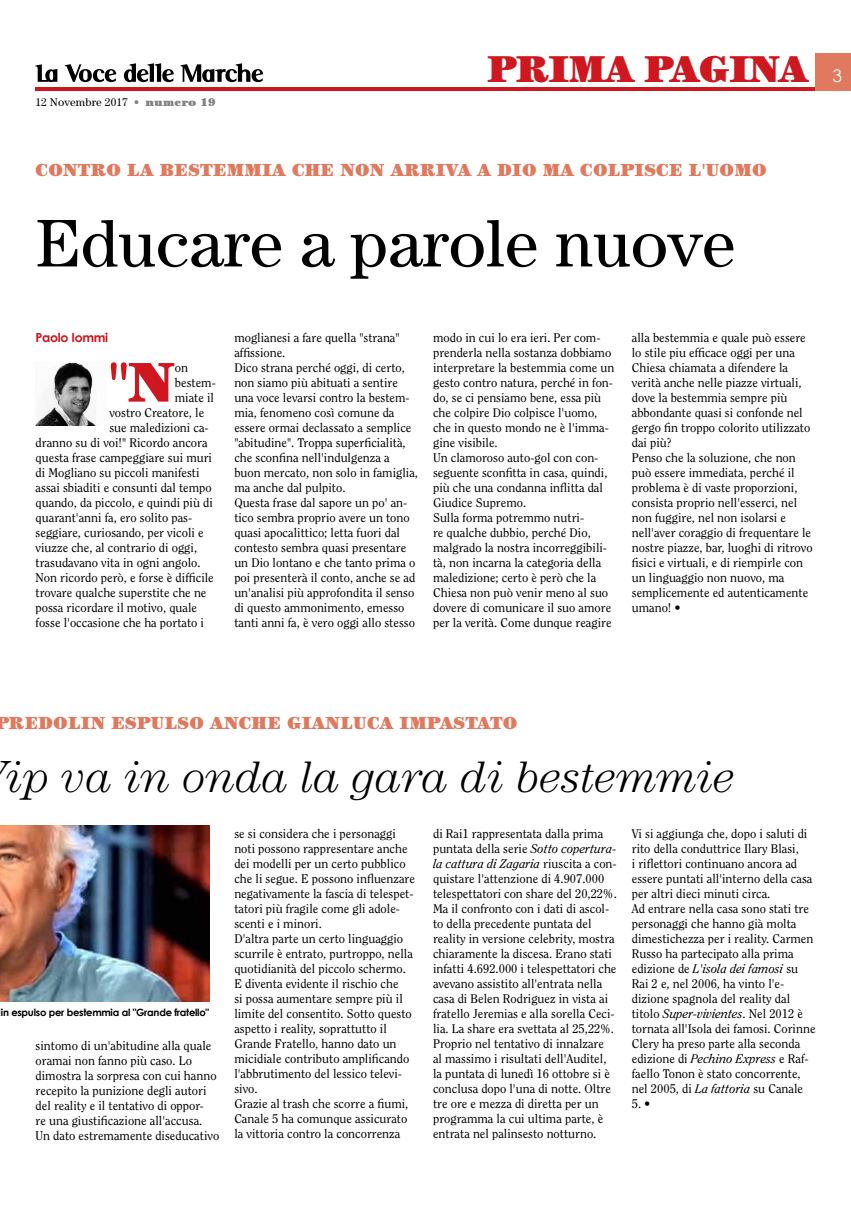
<style>
.page{position:relative;width:851px;height:1205px;background:#fff}
.page>*{position:absolute;margin:0;border:0;box-sizing:border-box;transform-origin:0 0}
.t1{font:67.5px "Century";color:#000}
.t2{font:900 56.12px "Century";color:#ce171e}
.t3{font:italic 300 45px "Century";color:#000}
.t4{font:900 37.5px "Century";letter-spacing:-.025em;color:#ce171e}
.t5{font:900 17.5px "Century";letter-spacing:.01em;color:#e0795d}
.t6{font:12.5px/15px "Clearface";color:#000}
.t7{font:700 12.5px "Century Gothic";letter-spacing:-.025em;color:#ce171e}
.t8{font:11.25px "Century";letter-spacing:.01em;color:#000}
.t9{font:700 10px "Century Gothic";letter-spacing:-.025em;color:#000}
.s1{font-weight:300;color:#808285}
.s2{font-weight:900;color:#808285}
.s3{font-family:"Century Gothic";font-weight:400;font-size:17.5px;color:#fff}
.s4{font-style:italic}
</style>
<div class="page">
<hr style="left:35px;top:87px;width:780px;height:4px;background:#ce171e">
<div style="left:815px;top:53px;width:35px;height:38px;background:#e0795d"></div>
<svg style="left:35px;top:64px;width:22px;height:18px"></svg>
<svg style="left:65px;top:64px;width:51px;height:18px"></svg>
<svg style="left:124px;top:63px;width:50px;height:19px"></svg>
<svg style="left:180px;top:63px;width:83px;height:19px"></svg>
<img style="left:0;top:826px;width:209px;height:176px">
<img style="left:36px;top:362px;width:61px;height:64px">
<p class="t8" style="left:35px;top:95px;width:181px">12 Novembre 2017 <span class="s1">•</span> <span class="s2">NUMERO 19</span></p>
<h3 class="t4" style="left:488px;top:46px;width:28px">PRI</h3>
<h3 class="t4" style="left:568px;top:46px;width:275px">MA PAGINA <span class="s3">3</span></h3>
<h3 class="t5" style="left:36px;top:159px;width:524px">CONTRO LA BESTEMMIA CHE NON ARRIVA A DIO MA</h3>
<h3 class="t5" style="left:580px;top:159px;width:188px">COLPISCE L'UOMO</h3>
<h1 class="t1" style="left:36px;top:204px;width:701px">Educare a parole nuove</h1>
<p class="t7" style="left:36px;top:328px;width:74px">Paolo Iommi</p>
<h2 class="t2" style="left:109px;top:348px;width:67px">"N</h2>
<p class="t6" style="left:175px;top:360px;width:15px">on</p>
<p class="t6" style="left:175px;top:375px;width:42px">bestem-</p>
<p class="t6" style="left:175px;top:390px;width:41px">miate il</p>
<p class="t6" style="left:109px;top:405px;width:96px">vostro Creatore, le</p>
<p class="t6" style="left:109px;top:420px;width:101px">sue maledizioni ca-</p>
<p class="t6" style="left:36px;top:435px;width:173px">dranno su di voi!" Ricordo ancora</p>
<p class="t6" style="left:36px;top:450px;width:178px">questa frase campeggiare sui muri</p>
<p class="t6" style="left:36px;top:465px;width:165px">di Mogliano su piccoli manifesti</p>
<p class="t6" style="left:36px;top:480px;width:178px">assai sbiaditi e consunti dal tempo</p>
<p class="t6" style="left:36px;top:495px;width:179px">quando, da piccolo, e quindi più di</p>
<p class="t6" style="left:36px;top:510px;width:158px">quarant'anni fa, ero solito pas-</p>
<p class="t6" style="left:36px;top:525px;width:170px">seggiare, curiosando, per vicoli e</p>
<p class="t6" style="left:36px;top:540px;width:163px">viuzze che, al contrario di oggi,</p>
<p class="t6" style="left:36px;top:555px;width:166px">trasudavano vita in ogni angolo.</p>
<p class="t6" style="left:36px;top:570px;width:180px">Non ricordo però, e forse è difficile</p>
<p class="t6" style="left:36px;top:585px;width:172px">trovare qualche superstite che ne</p>
<p class="t6" style="left:36px;top:600px;width:163px">possa ricordare il motivo, quale</p>
<p class="t6" style="left:36px;top:615px;width:170px">fosse l'occasione che ha portato i</p>
<p class="t6" style="left:234px;top:330px;width:185px">moglianesi a fare quella "strana" affissione.<br>Dico strana perché oggi, di certo, non siamo più abituati a sentire una voce levarsi contro la bestem&shy;mia, fenomeno così comune da essere ormai declassato a semplice "abitudine". Troppa superficialità, che sconfina nell'indulgenza a buon mercato, non solo in famiglia, ma anche dal pulpito.<br>Questa frase dal sapore un po' an&shy;tico sembra proprio avere un tono quasi apocalittico; letta fuori dal contesto sembra quasi presentare un Dio lontano e che tanto prima o poi presenterà il conto, anche se ad un'analisi più approfondita il senso di questo ammonimento, emesso tanti anni fa, è vero oggi allo stesso</p>
<p class="t6" style="left:433px;top:330px;width:183px">modo in cui lo era ieri. Per com&shy;prenderla nella sostanza dobbiamo interpretare la bestemmia come un gesto contro natura, perché in fon&shy;do, se ci pensiamo bene, essa più che colpire Dio colpisce l'uomo, che in questo mondo ne è l'imma&shy;gine visibile.<br>Un clamoroso auto-gol con con&shy;seguente sconfitta in casa, quindi, più che una condanna inflitta dal<br>Giudice Supremo.<br>Sulla forma potremmo nutri-<br>re qualche dubbio, perché Dio, malgrado la nostra incorreggibili&shy;tà, non incarna la categoria della maledizione; certo è però che la<br>Chiesa non può venir meno al suo dovere di comunicare il suo amore per la verità. Come dunque reagire</p>
<p class="t6" style="left:631px;top:330px;width:182px">alla bestemmia e quale può essere lo stile piu efficace oggi per una<br>Chiesa chiamata a difendere la verità anche nelle piazze virtuali, dove la bestemmia sempre più abbondante quasi si confonde nel gergo fin troppo colorito utilizzato dai più?<br>Penso che la soluzione, che non può essere immediata, perché il problema è di vaste proporzioni, consista proprio nell'esserci, nel non fuggire, nel non isolarsi e nell'aver coraggio di frequentare le nostre piazze, bar, luoghi di ritrovo fisici e virtuali, e di riempirle con un linguaggio non nuovo, ma semplicemente ed autenticamente umano! •</p>
<h3 class="t5" style="left:-5px;top:712px;width:230px">PREDOLIN ESPULSO ANC</h3>
<h3 class="t5" style="left:251px;top:712px;width:267px">HE GIANLUCA IMPASTATO</h3>
<h3 class="t3" style="left:6px;top:751px;width:730px">ip va in onda la gara di bestemmie</h3>
<p class="t9" style="left:1px;top:1004px;width:210px">in espulso per bestemmia al "Grande fratello"</p>
<p class="t6" style="left:36px;top:1038px;width:185px">sintomo di un'abitudine alla quale oramai non fanno più caso. Lo dimostra la sorpresa con cui hanno recepito la punizione degli autori del reality e il tentativo di oppor-<br>re una giustificazione all'accusa.<br>Un dato estremamente diseducativo</p>
<p class="t6" style="left:234px;top:826px;width:182px">se si considera che i personaggi noti possono rappresentare anche dei modelli per un certo pubblico che li segue. E possono influenzare negativamente la fascia di telespet&shy;tatori più fragile come gli adole&shy;scenti e i minori.<br>D'altra parte un certo linguaggio scurrile è entrato, purtroppo, nella quotidianità del piccolo schermo.<br>E diventa evidente il rischio che<br>si possa aumentare sempre più il limite del consentito. Sotto questo aspetto i reality, soprattutto il<br>Grande Fratello, hanno dato un micidiale contributo amplificando l'abbrutimento del lessico televi&shy;sivo.<br>Grazie al trash che scorre a fiumi,<br>Canale 5 ha comunque assicurato la vittoria contro la concorrenza</p>
<p class="t6" style="left:433px;top:826px;width:185px">di Rai1 rappresentata dalla prima puntata della serie <span class="s4">Sotto copertura&shy;la cattura di Zagaria</span> riuscita a con&shy;quistare l'attenzione di 4.907.000 telespettatori con share del 20,22%.<br>Ma il confronto con i dati di ascol&shy;to della precedente puntata del reality in versione celebrity, mostra chiaramente la discesa. Erano stati infatti 4.692.000 i telespettatori che avevano assistito all'entrata nella casa di Belen Rodriguez in vista ai fratello Jeremias e alla sorella Ceci&shy;lia. La share era svettata al 25,22%.<br>Proprio nel tentativo di innalzare<br>al massimo i risultati dell'Auditel, la puntata di lunedì 16 ottobre si è conclusa dopo l'una di notte. Oltre tre ore e mezza di diretta per un programma la cui ultima parte, è entrata nel palinsesto notturno.</p>
<p class="t6" style="left:631px;top:826px;width:185px">Vi si aggiunga che, dopo i saluti di rito della conduttrice Ilary Blasi,<br>i riflettori continuano ancora ad essere puntati all'interno della casa per altri dieci minuti circa.<br>Ad entrare nella casa sono stati tre personaggi che hanno già molta dimestichezza per i reality. Carmen Russo ha partecipato alla prima edizione de <span class="s4">L'isola dei famosi</span> su Rai 2 e, nel 2006, ha vinto l'e&shy;dizione spagnola del reality dal titolo <span class="s4">Super-vivientes</span>. Nel 2012 è tornata all'Isola dei famosi. Corinne Clery ha preso parte alla seconda edizione di <span class="s4">Pechino Express</span> e Raf&shy;faello Tonon è stato concorrente, nel 2005, di <span class="s4">La fattoria</span> su Canale</p>
<p class="t6" style="left:631px;top:1096px;width:20px">5. •</p>
</div>
